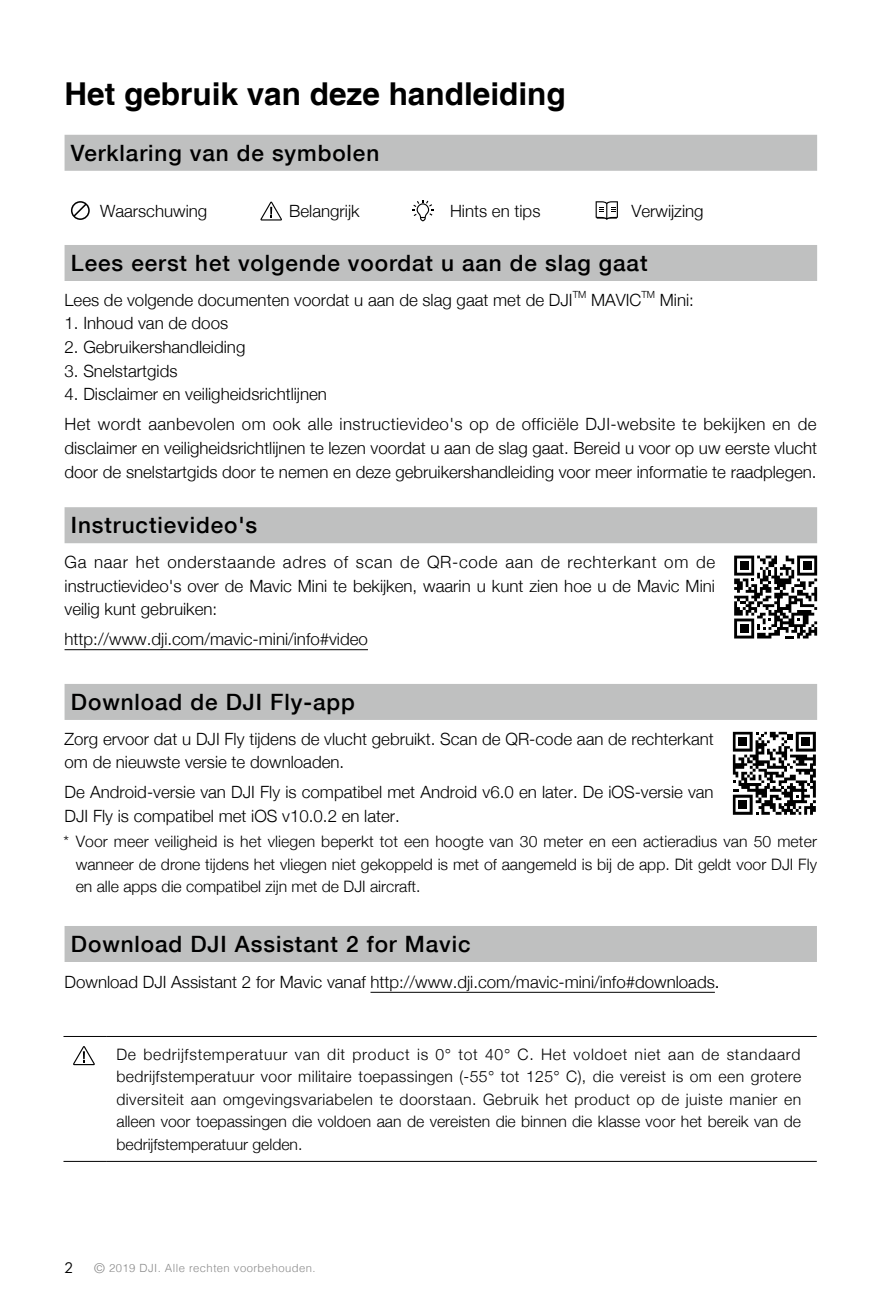
<style>
.page{position:relative;width:881px;height:1308px;background:#fff}
.page>*{position:absolute;margin:0;border:0;box-sizing:border-box;transform-origin:0 0}
.t1{font:700 31.5px "Helvetica";color:#000}
.t2{font:500 22.5px "Helvetica Neue";letter-spacing:.04em;color:#000}
.t3{font:300 16.88px/23.6px "Helvetica Neue";color:#000}
.t4{font:300 16.88px/29.9px "Helvetica Neue";letter-spacing:.02em;color:#000}
.t5{font:300 15.75px/22.5px "Helvetica Neue";color:#000;text-align:justify}
.t6{font:15.75px "Dji";color:#000}
.t7{font:300 11.25px "Helvetica";letter-spacing:.04em;color:#898989}
.t8{font:300 9.9px "Helvetica Neue";color:#000}
.s1{font-family:"Helvetica";font-weight:400}
.s2{font-size:13.5px}
</style>
<div class="page">
<div style="left:64px;top:135px;width:752px;height:36px;background:#bfc0c0"></div>
<div style="left:64px;top:245px;width:752px;height:36px;background:#bfc0c0"></div>
<div style="left:64px;top:507px;width:752px;height:36px;background:#bfc0c0"></div>
<hr style="left:64px;top:649px;width:304px;height:1px;background:#000">
<div style="left:64px;top:684px;width:752px;height:36px;background:#bfc0c0"></div>
<svg style="left:71px;top:201px;width:19px;height:19px"></svg>
<svg style="left:260px;top:202px;width:22px;height:18px"></svg>
<svg style="left:412px;top:200px;width:21px;height:21px"></svg>
<svg style="left:595px;top:201px;width:22px;height:19px"></svg>
<div style="left:64px;top:926px;width:752px;height:36px;background:#bfc0c0"></div>
<hr style="left:370px;top:992px;width:344px;height:1px;background:#000">
<svg style="left:732px;top:732px;width:83px;height:82px"></svg>
<svg style="left:734px;top:555px;width:82px;height:83px"></svg>
<hr style="left:63px;top:1036px;width:44px;height:1px;background:#000">
<hr style="left:107px;top:1036px;width:709px;height:1px;background:#000">
<hr style="left:63px;top:1161px;width:44px;height:1px;background:#000">
<hr style="left:107px;top:1161px;width:709px;height:1px;background:#000">
<svg style="left:73px;top:1046px;width:22px;height:19px"></svg>
<h1 class="t1" style="left:64px;top:75px;width:502px">Het gebruik van deze handleiding</h1>
<h2 class="t2" style="left:71px;top:139px;width:310px">Verklaring van de symbolen</h2>
<p class="t3" style="left:100px;top:198px;width:109px">Waarschuwing</p>
<p class="t3" style="left:289px;top:198px;width:72px">Belangrijk</p>
<p class="t3" style="left:450px;top:198px;width:92px">Hints en tips</p>
<p class="t3" style="left:631px;top:198px;width:74px">Verwijzing</p>
<h2 class="t2" style="left:71px;top:249px;width:578px">Lees eerst het volgende voordat u aan de slag gaat</h2>
<p class="t3" style="left:64px;top:287px;width:509px">Lees de volgende documenten voordat u aan de slag gaat met de DJI</p>
<p class="t8" style="left:572px;top:288px;width:15px">TM</p>
<p class="t3" style="left:591px;top:287px;width:52px">MAVIC</p>
<p class="t8" style="left:641px;top:288px;width:15px">TM</p>
<p class="t3" style="left:659px;top:287px;width:36px">Mini:</p>
<p class="t3" style="left:64px;top:311px;width:165px">1. Inhoud van de doos</p>
<p class="t3" style="left:64px;top:335px;width:182px">2. Gebruikershandleiding</p>
<p class="t3" style="left:64px;top:358px;width:114px">3. Snelstartgids</p>
<p class="t4" style="left:64px;top:379px;width:753px">4. Disclaimer en veiligheidsrichtlijnen<br>Het wordt aanbevolen om ook alle instructievideo's op de officiële DJI-website te bekijken en de</p>
<p class="t3" style="left:64px;top:436px;width:753px">disclaimer en veiligheidsrichtlijnen te lezen voordat u aan de slag gaat. Bereid u voor op uw eerste vlucht door de snelstartgids door te nemen en deze gebruikershandleiding voor meer informatie te raadplegen.</p>
<h2 class="t2" style="left:71px;top:512px;width:188px">Instructievideo's</h2>
<p class="t3" style="left:64px;top:550px;width:651px;text-align:justify">Ga naar het onderstaande adres of scan de QR-code aan de rechterkant om de instructievideo's over de Mavic Mini te bekijken, waarin u kunt zien hoe u de Mavic Mini veilig kunt gebruiken:</p>
<p class="t3" style="left:64px;top:627px;width:305px">http://www.dji.com/mavic-mini/info#video</p>
<h2 class="t2" style="left:71px;top:688px;width:285px">Download de DJI Fly-app</h2>
<p class="t3" style="left:64px;top:726px;width:650px">Zorg ervoor dat u DJI Fly tijdens de vlucht gebruikt. Scan de QR-code aan de rechterkant om de nieuwste versie te downloaden.</p>
<p class="t3" style="left:64px;top:780px;width:650px">De Android-versie van DJI Fly is compatibel met Android v6.0 en later. De iOS-versie van<br>DJI Fly is compatibel met iOS v10.0.2 en later.</p>
<p class="t5" style="left:76px;top:830px;width:742px;text-indent:-12px">* Voor meer veiligheid is het vliegen beperkt tot een hoogte van 30 meter en een actieradius van 50 meter wanneer de drone tijdens het vliegen niet gekoppeld is met of aangemeld is bij de app. Dit geldt voor DJI Fly en alle apps die compatibel zijn met de DJI aircraft.</p>
<h2 class="t2" style="left:71px;top:930px;width:401px">Download DJI Assistant 2 for Mavic</h2>
<p class="t3" style="left:64px;top:969px;width:656px">Download DJI Assistant 2 for Mavic vanaf http://www.dji.com/mavic-mini/info#downloads<span class="s1">.</span></p>
<p class="t5" style="left:116px;top:1042px;width:686px">De bedrijfstemperatuur van dit product is 0° tot 40° C. Het voldoet niet aan de standaard bedrijfstemperatuur voor militaire toepassingen (-55° tot 125° C), die vereist is om een grotere diversiteit aan omgevingsvariabelen te doorstaan. Gebruik het product op de juiste manier en alleen voor toepassingen die voldoen aan de vereisten die binnen die klasse voor het bereik van de bedrijfstemperatuur gelden.</p>
<p class="t6" style="left:64px;top:1259px;width:10px">2</p>
<p class="t7" style="left:94px;top:1258px;width:223px"><span class="s2">©</span> 2019 DJI. Alle rechten voorbehouden.</p>
</div>
